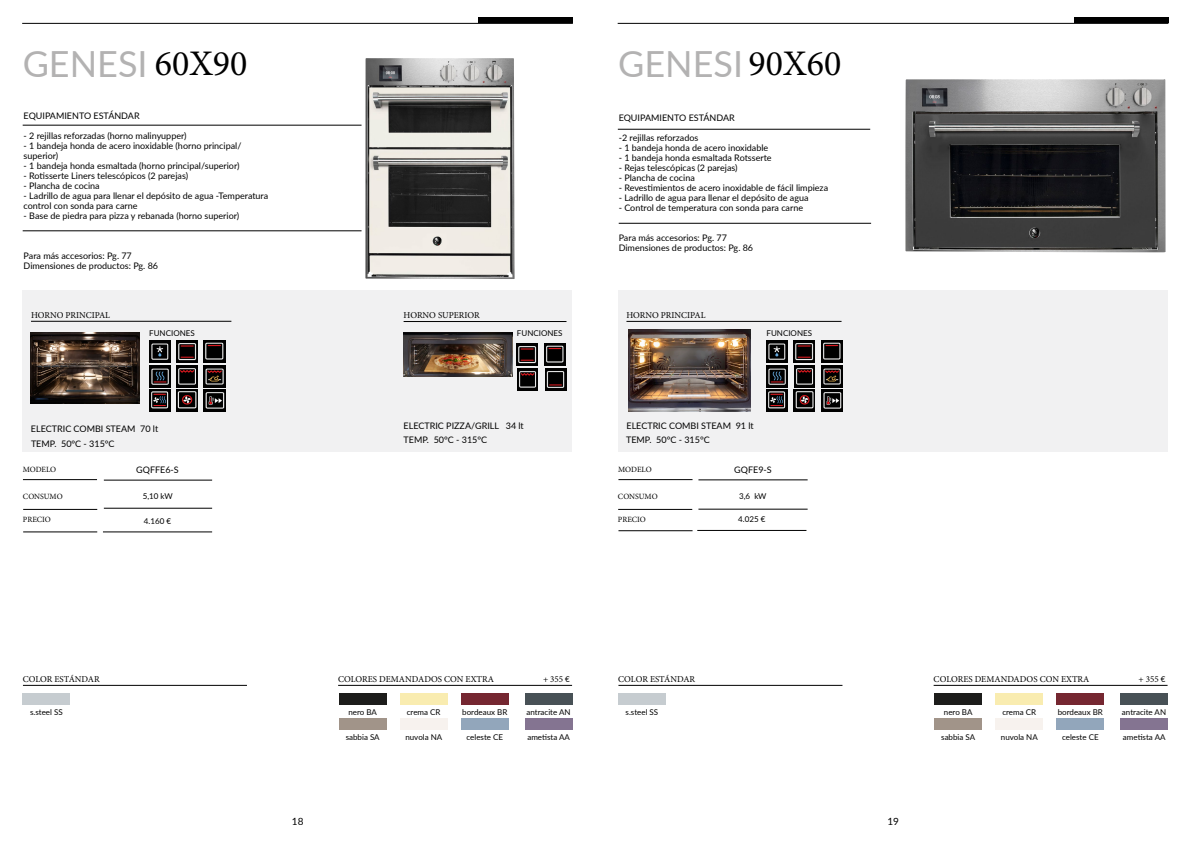
<style>
.page{position:relative;width:1191px;height:842px;background:#fff}
.page>*{position:absolute;margin:0;border:0;box-sizing:border-box;transform-origin:0 0}
.t1{font:36px "Lato";color:#b3b2b2}
.t2{font:10px "Lato";color:#000}
.t3{font:9px/10px "Lato";color:#000}
.t4{font:9px "Minion Pro";color:#000}
.t5{font:8px "Lato";color:#000}
.t6{font:8px "Minion Pro";letter-spacing:-.01em;color:#000}
.s1{font-family:"Minion Pro";color:#000}
.s2{font-family:"Lato";font-size:8px}
</style>
<div class="page">
<div style="left:618px;top:290px;width:549px;height:161px;background:#f1f1f2"></div>
<img style="left:905px;top:79px;width:260px;height:173px">
<img style="left:766px;top:340px;width:21px;height:23px">
<img style="left:794px;top:340px;width:21px;height:23px">
<img style="left:821px;top:340px;width:21px;height:23px">
<img style="left:766px;top:365px;width:21px;height:22px">
<img style="left:794px;top:365px;width:21px;height:22px">
<img style="left:821px;top:365px;width:21px;height:22px">
<img style="left:766px;top:389px;width:21px;height:23px">
<img style="left:794px;top:389px;width:21px;height:23px">
<img style="left:821px;top:389px;width:21px;height:23px">
<hr style="left:618px;top:223px;width:253px;height:1px;background:#000">
<hr style="left:618px;top:685px;width:224px;height:1px;background:#000">
<hr style="left:933px;top:685px;width:234px;height:1px;background:#000">
<hr style="left:618px;top:129px;width:252px;height:1px;background:#000">
<hr style="left:617px;top:23px;width:551px;height:1px;background:#000">
<div style="left:1074px;top:17px;width:94px;height:6px;background:#000"></div>
<div style="left:934px;top:693px;width:47px;height:12px;background:#1d1d1b"></div>
<div style="left:618px;top:693px;width:47px;height:12px;background:#c6ccd0"></div>
<div style="left:934px;top:718px;width:47px;height:12px;background:#a19489"></div>
<div style="left:995px;top:693px;width:47px;height:12px;background:#f9ecb0"></div>
<div style="left:995px;top:718px;width:47px;height:12px;background:#f7f2ee"></div>
<div style="left:1057px;top:693px;width:47px;height:12px;background:#752731"></div>
<div style="left:1057px;top:718px;width:47px;height:12px;background:#92a6bb"></div>
<div style="left:1120px;top:693px;width:47px;height:12px;background:#485156"></div>
<div style="left:1120px;top:718px;width:47px;height:12px;background:#847491"></div>
<hr style="left:618px;top:479px;width:74px;height:1px;background:#000">
<hr style="left:618px;top:509px;width:74px;height:1px;background:#000">
<img style="left:628px;top:330px;width:123px;height:82px">
<hr style="left:626px;top:321px;width:215px;height:1px;background:#000">
<hr style="left:618px;top:530px;width:74px;height:1px;background:#000">
<hr style="left:698px;top:480px;width:109px;height:1px;background:#000">
<hr style="left:698px;top:509px;width:109px;height:1px;background:#000">
<hr style="left:697px;top:530px;width:109px;height:1px;background:#000">
<div style="left:22px;top:290px;width:549px;height:161px;background:#f1f1f2"></div>
<img style="left:365px;top:58px;width:149px;height:221px">
<img style="left:149px;top:340px;width:21px;height:23px">
<img style="left:177px;top:340px;width:21px;height:23px">
<img style="left:204px;top:340px;width:21px;height:23px">
<img style="left:149px;top:365px;width:21px;height:22px">
<img style="left:177px;top:365px;width:21px;height:22px">
<img style="left:204px;top:365px;width:21px;height:22px">
<img style="left:149px;top:389px;width:21px;height:23px">
<img style="left:177px;top:389px;width:21px;height:23px">
<img style="left:204px;top:389px;width:21px;height:23px">
<hr style="left:23px;top:231px;width:338px;height:1px;background:#000">
<hr style="left:31px;top:321px;width:200px;height:1px;background:#000">
<hr style="left:23px;top:685px;width:224px;height:1px;background:#000">
<hr style="left:338px;top:685px;width:234px;height:1px;background:#000">
<hr style="left:23px;top:125px;width:338px;height:1px;background:#000">
<hr style="left:22px;top:23px;width:551px;height:1px;background:#000">
<div style="left:478px;top:17px;width:95px;height:6px;background:#000"></div>
<div style="left:339px;top:693px;width:47px;height:12px;background:#1d1d1b"></div>
<div style="left:23px;top:693px;width:47px;height:12px;background:#c6ccd0"></div>
<div style="left:339px;top:718px;width:47px;height:12px;background:#a19489"></div>
<div style="left:400px;top:693px;width:47px;height:12px;background:#f9ecb0"></div>
<div style="left:400px;top:718px;width:47px;height:12px;background:#f7f2ee"></div>
<div style="left:461px;top:693px;width:47px;height:12px;background:#752731"></div>
<div style="left:461px;top:718px;width:47px;height:12px;background:#92a6bb"></div>
<div style="left:525px;top:693px;width:47px;height:12px;background:#485156"></div>
<div style="left:525px;top:718px;width:47px;height:12px;background:#847491"></div>
<hr style="left:23px;top:479px;width:74px;height:1px;background:#000">
<hr style="left:23px;top:509px;width:74px;height:1px;background:#000">
<img style="left:403px;top:333px;width:109px;height:44px">
<hr style="left:403px;top:321px;width:163px;height:1px;background:#000">
<img style="left:545px;top:368px;width:21px;height:23px">
<img style="left:517px;top:343px;width:21px;height:23px">
<img style="left:544px;top:343px;width:21px;height:23px">
<img style="left:517px;top:368px;width:21px;height:22px">
<hr style="left:104px;top:480px;width:108px;height:1px;background:#000">
<hr style="left:104px;top:508px;width:108px;height:1px;background:#000">
<hr style="left:23px;top:532px;width:74px;height:1px;background:#000">
<hr style="left:103px;top:532px;width:109px;height:1px;background:#000">
<img style="left:31px;top:333px;width:109px;height:70px">
<h1 class="t1" style="left:23px;top:38px;width:226px">GENESI <span class="s1">60X90</span></h1>
<h1 class="t1" style="left:618px;top:38px;width:225px">GENESI <span class="s1">90X60</span></h1>
<p class="t3" style="left:24px;top:111px;width:118px">EQUIPAMIENTO ESTÁNDAR</p>
<p class="t3" style="left:24px;top:131px;width:164px">- 2 rejillas reforzadas (horno malinyupper)</p>
<p class="t3" style="left:24px;top:141px;width:219px">- 1 bandeja honda de acero inoxidable (horno principal/ superior)</p>
<p class="t3" style="left:24px;top:161px;width:217px">- 1 bandeja honda esmaltada (horno principal/superior)</p>
<p class="t3" style="left:24px;top:171px;width:166px">- Rotisserte Liners telescópicos (2 parejas)</p>
<p class="t3" style="left:24px;top:181px;width:78px">- Plancha de cocina</p>
<p class="t3" style="left:24px;top:191px;width:246px">- Ladrillo de agua para llenar el depósito de agua -Temperatura control con sonda para carne</p>
<p class="t3" style="left:24px;top:211px;width:217px">- Base de piedra para pizza y rebanada (horno superior)</p>
<p class="t3" style="left:24px;top:251px;width:136px">Para más accesorios: Pg. 77<br>Dimensiones de productos: Pg. 86</p>
<p class="t3" style="left:618px;top:112px;width:118px">EQUIPAMIENTO ESTÁNDAR</p>
<p class="t3" style="left:618px;top:132px;width:81px">-2 rejillas reforzados</p>
<p class="t3" style="left:618px;top:142px;width:151px">- 1 bandeja honda de acero inoxidable</p>
<p class="t3" style="left:618px;top:152px;width:154px">- 1 bandeja honda esmaltada Rotsserte</p>
<p class="t3" style="left:618px;top:162px;width:120px">- Rejas telescópicas (2 parejas)</p>
<p class="t3" style="left:618px;top:172px;width:78px">- Plancha de cocina</p>
<p class="t3" style="left:618px;top:182px;width:211px">- Revestimientos de acero inoxidable de fácil limpieza</p>
<p class="t3" style="left:618px;top:192px;width:191px">- Ladrillo de agua para llenar el depósito de agua</p>
<p class="t3" style="left:618px;top:202px;width:186px">- Control de temperatura con sonda para carne</p>
<p class="t3" style="left:618px;top:232px;width:136px">Para más accesorios: Pg. 77<br>Dimensiones de productos: Pg. 86</p>
<p class="t4" style="left:31px;top:309px;width:81px">HORNO PRINCIPAL</p>
<p class="t4" style="left:403px;top:309px;width:78px">HORNO SUPERIOR</p>
<p class="t4" style="left:626px;top:309px;width:81px">HORNO PRINCIPAL</p>
<p class="t5" style="left:149px;top:327px;width:47px">FUNCIONES</p>
<p class="t5" style="left:517px;top:327px;width:47px">FUNCIONES</p>
<p class="t5" style="left:766px;top:327px;width:47px">FUNCIONES</p>
<p class="t3" style="left:31px;top:423px;width:129px">ELECTRIC COMBI STEAM 70 lt</p>
<p class="t3" style="left:403px;top:421px;width:122px">ELECTRIC PIZZA/GRILL 34 lt</p>
<p class="t3" style="left:626px;top:421px;width:129px">ELECTRIC COMBI STEAM 91 lt</p>
<p class="t3" style="left:31px;top:438px;width:85px">TEMP. 50°C - 315°C</p>
<p class="t3" style="left:403px;top:434px;width:85px">TEMP. 50°C - 315°C</p>
<p class="t3" style="left:626px;top:435px;width:85px">TEMP. 50°C - 315°C</p>
<p class="t6" style="left:23px;top:465px;width:35px">MODELO</p>
<p class="t6" style="left:23px;top:491px;width:41px">CONSUMO</p>
<p class="t3" style="left:136px;top:465px;width:44px">GQFFE6-S</p>
<p class="t5" style="left:143px;top:490px;width:31px">5,10 kW</p>
<p class="t6" style="left:618px;top:465px;width:35px">MODELO</p>
<p class="t6" style="left:618px;top:491px;width:41px">CONSUMO</p>
<p class="t3" style="left:734px;top:465px;width:39px">GQFE9-S</p>
<p class="t5" style="left:739px;top:490px;width:29px">3,6 kW</p>
<p class="t6" style="left:23px;top:514px;width:29px">PRECIO</p>
<p class="t5" style="left:144px;top:515px;width:29px">4.160 €</p>
<p class="t6" style="left:618px;top:514px;width:29px">PRECIO</p>
<p class="t5" style="left:738px;top:513px;width:29px">4.025 €</p>
<p class="t4" style="left:23px;top:673px;width:78px">COLOR ESTÁNDAR</p>
<p class="t4" style="left:338px;top:673px;width:157px">COLORES DEMANDADOS CON EXTRA</p>
<p class="t4" style="left:543px;top:673px;width:28px">+ 355 <span class="s2">€</span></p>
<p class="t5" style="left:30px;top:706px;width:34px">s.steel SS</p>
<p class="t5" style="left:348px;top:706px;width:30px">nero BA</p>
<p class="t5" style="left:407px;top:706px;width:35px">crema CR</p>
<p class="t5" style="left:462px;top:706px;width:47px">bordeaux BR</p>
<p class="t5" style="left:526px;top:706px;width:46px">antracite AN</p>
<p class="t5" style="left:346px;top:731px;width:35px">sabbia SA</p>
<p class="t5" style="left:405px;top:731px;width:38px">nuvola NA</p>
<p class="t5" style="left:466px;top:731px;width:38px">celeste CE</p>
<p class="t5" style="left:527px;top:731px;width:44px">ametista AA</p>
<p class="t4" style="left:618px;top:673px;width:78px">COLOR ESTÁNDAR</p>
<p class="t4" style="left:933px;top:673px;width:157px">COLORES DEMANDADOS CON EXTRA</p>
<p class="t4" style="left:1138px;top:673px;width:28px">+ 355 <span class="s2">€</span></p>
<p class="t5" style="left:625px;top:706px;width:34px">s.steel SS</p>
<p class="t5" style="left:944px;top:706px;width:30px">nero BA</p>
<p class="t5" style="left:1002px;top:706px;width:35px">crema CR</p>
<p class="t5" style="left:1057px;top:706px;width:47px">bordeaux BR</p>
<p class="t5" style="left:1122px;top:706px;width:46px">antracite AN</p>
<p class="t5" style="left:941px;top:731px;width:35px">sabbia SA</p>
<p class="t5" style="left:1001px;top:731px;width:38px">nuvola NA</p>
<p class="t5" style="left:1062px;top:731px;width:38px">celeste CE</p>
<p class="t5" style="left:1122px;top:731px;width:44px">ametista AA</p>
<p class="t2" style="left:292px;top:814px;width:13px">18</p>
<p class="t2" style="left:887px;top:814px;width:13px">19</p>
</div>
